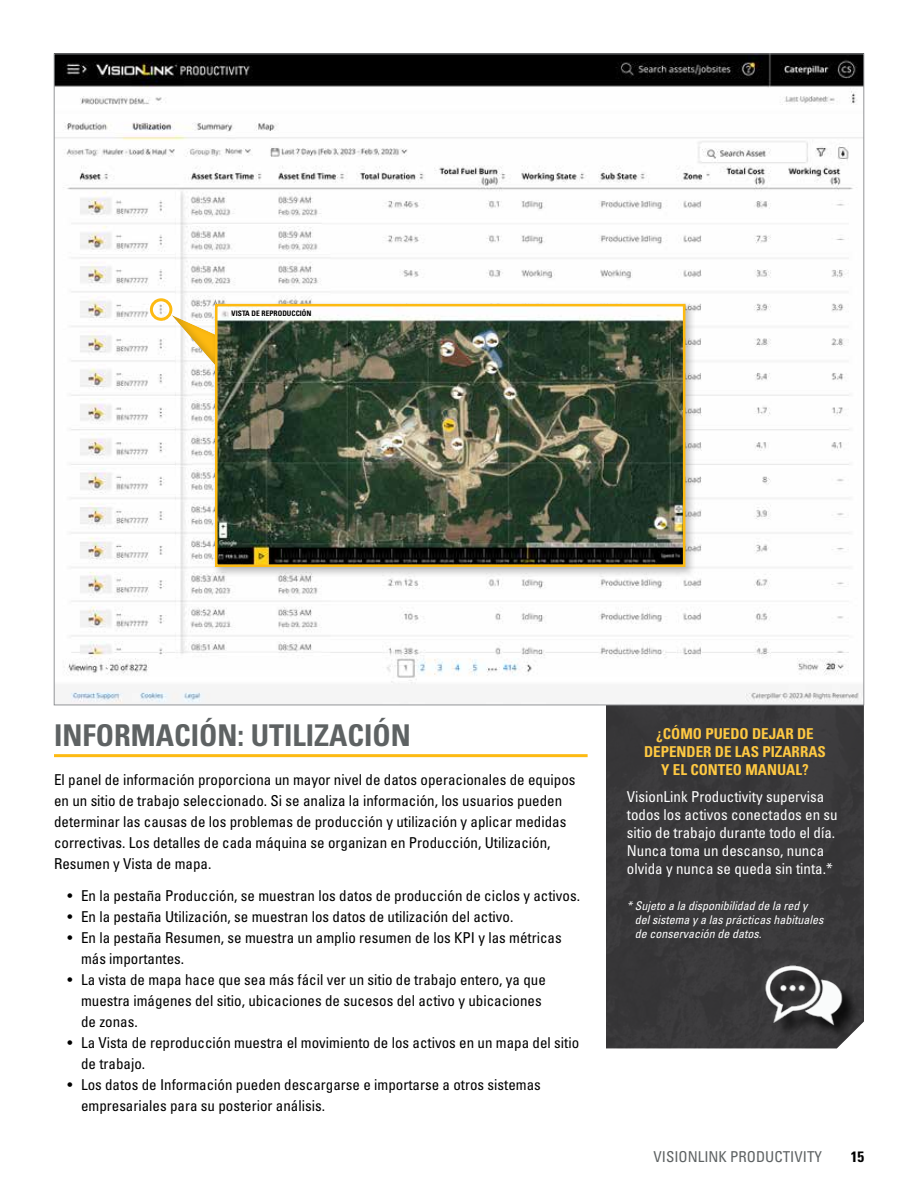
<style>
.page{position:relative;width:918px;height:1188px;background:#fff}
.page>*{position:absolute;margin:0;border:0;box-sizing:border-box;transform-origin:0 0}
.t1{font:700 condensed 30px "Univers LT Std";color:#5e6263}
.t2{font:condensed 15px/21px "Univers LT Std";color:#000}
.t3{font:condensed 15px/18px "Univers LT Std";color:#fff}
.t4{font:700 condensed 15px/18px "Univers LT Std";color:#fec842;text-align:center}
.t5{font:condensed 15px "Univers LT Std";color:#5e6263}
.t6{font:700 condensed 15px "Univers LT Std";color:#000}
.t7{font:italic condensed 12px/14.4px "Univers LT Std";color:#fff}
.t8{font:700 condensed 7.5px "Univers LT Std";color:#000}
</style>
<div class="page">
<hr style="left:54px;top:754px;width:534px;height:3px;background:#fdba12">
<div style="left:606px;top:705px;width:258px;height:343px;background:#3a393b"></div>
<div style="left:768px;top:968px;width:92px;height:74px;background:#000;opacity:.75"></div>
<img style="left:756px;top:958px;width:93px;height:79px">
<img style="left:56px;top:56px;width:806px;height:647px">
<div style="left:150px;top:298px;width:22px;height:23px;border:3px solid #fdba12;border-radius:50%"></div>
<svg style="left:151px;top:290px;width:143px;height:128px"></svg>
<div style="left:212px;top:301px;width:485px;height:277px;background:#000;opacity:.25"></div>
<img style="left:219px;top:308px;width:462px;height:255px">
<div style="left:215px;top:304px;width:470px;height:263px;border:3px solid #fdba12"></div>
<div style="left:232px;top:311px;width:80px;height:5px;background:#fff"></div>
<p class="t8" style="left:232px;top:309px;width:81px">VISTA DE REPRODUCCIÓN</p>
<h1 class="t1" style="left:54px;top:716px;width:358px">INFORMACIÓN: UTILIZACIÓN</h1>
<p class="t2" style="left:54px;top:769px;width:523px">El panel de información proporciona un mayor nivel de datos operacionales de equipos en un sitio de trabajo seleccionado. Si se analiza la información, los usuarios pueden determinar las causas de los problemas de producción y utilización y aplicar medidas correctivas. Los detalles de cada máquina se organizan en Producción, Utilización, Resumen y Vista de mapa.</p>
<p class="t2" style="left:68px;top:885px;width:514px">• En la pestaña Producción, se muestran los datos de producción de ciclos y activos.</p>
<p class="t2" style="left:68px;top:906px;width:447px">• En la pestaña Utilización, se muestran los datos de utilización del activo.</p>
<p class="t2" style="left:81px;top:927px;width:482px;text-indent:-14px">• En la pestaña Resumen, se muestra un amplio resumen de los KPI y las métricas más importantes.</p>
<p class="t2" style="left:81px;top:969px;width:466px;text-indent:-14px">• La vista de mapa hace que sea más fácil ver un sitio de trabajo entero, ya que muestra imágenes del sitio, ubicaciones de sucesos del activo y ubicaciones de zonas.</p>
<p class="t2" style="left:81px;top:1032px;width:500px;text-indent:-14px">• La Vista de reproducción muestra el movimiento de los activos en un mapa del sitio de trabajo.</p>
<p class="t2" style="left:81px;top:1074px;width:461px;text-indent:-14px">• Los datos de Información pueden descargarse e importarse a otros sistemas empresariales para su posterior análisis.</p>
<p class="t4" style="left:644px;top:725px;width:183px">¿CÓMO PUEDO DEJAR DE<br>DEPENDER DE LAS PIZARRAS<br>Y EL CONTEO MANUAL?</p>
<p class="t3" style="left:627px;top:788px;width:212px">VisionLink Productivity supervisa todos los activos conectados en su sitio de trabajo durante todo el día.<br>Nunca toma un descanso, nunca olvida y nunca se queda sin tinta.*</p>
<p class="t7" style="left:635px;top:898px;width:190px;text-indent:-8px">* Sujeto a la disponibilidad de la red y del sistema y a las prácticas habituales de conservación de datos.</p>
<p class="t5" style="left:654px;top:1147px;width:170px">VISIONLINK PRODUCTIVITY</p>
<p class="t6" style="left:851px;top:1147px;width:15px">15</p>
</div>
